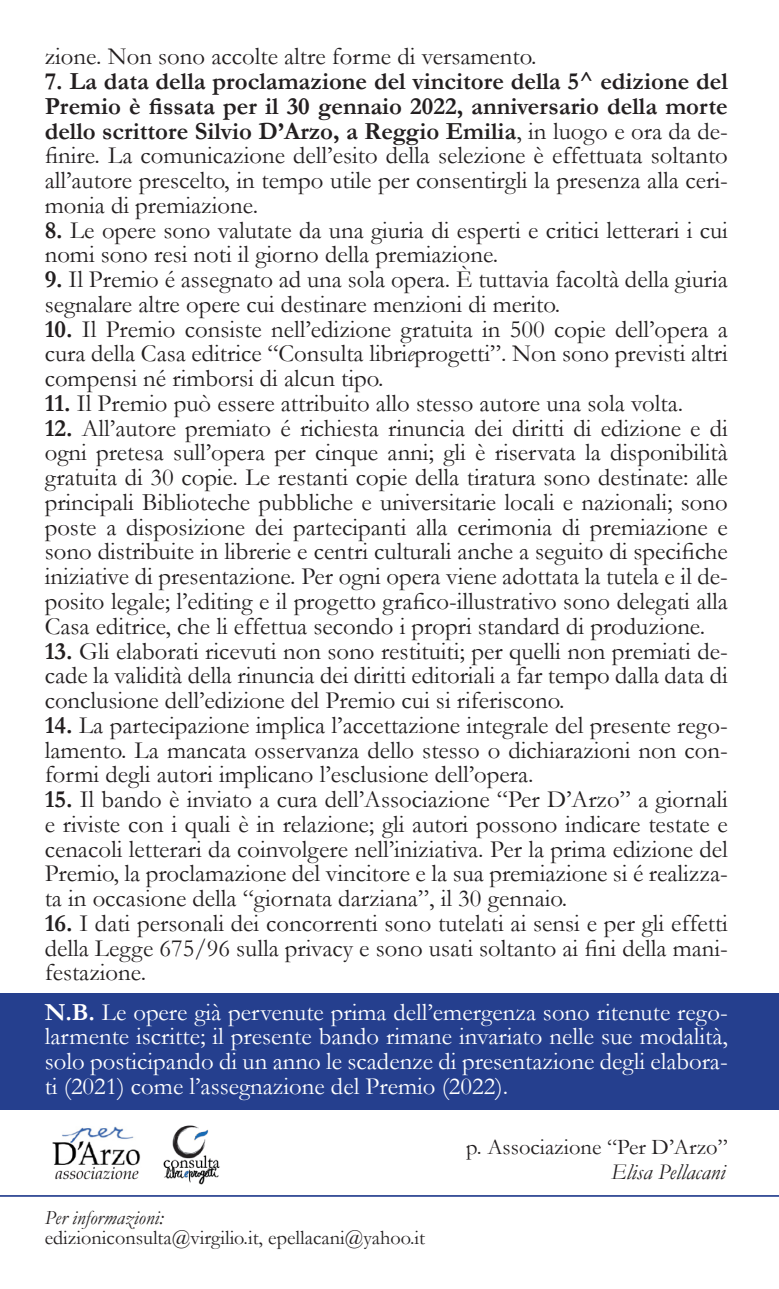
<style>
.page{position:relative;width:779px;height:1289px;background:#fff}
.page>*{position:absolute;margin:0;border:0;box-sizing:border-box;transform-origin:0 0}
.Normale{font:24.75px/24.8px "Garamond";color:#231f20;text-align:justify}
.Normale-2{font:24.75px/24.8px "Garamond";color:#fff;text-align:justify}
.Normale-3{font:22.5px "Garamond";color:#231f20}
.Normale-4{font:italic 22.5px "Garamond";color:#231f20}
.Normale-5{font:20.25px "Garamond";color:#231f20}
.Normale-6{font:italic 20.25px "Garamond";color:#231f20}
.s1{font-weight:700}
.s2{font-style:italic}
</style>
<div class="page">
<div style="left:0;top:993px;width:778px;height:117px;background:#253f8e"></div>
<img style="left:52px;top:1126px;width:89px;height:54px">
<img style="left:163px;top:1125px;width:57px;height:60px">
<hr style="left:0;top:1194px;width:778px;height:2px;background:#253f8e">
<p class="Normale" style="left:45px;top:44px;width:493px">zione. Non sono accolte altre forme di versamento.</p>
<p class="Normale" style="left:45px;top:69px;width:684px"><span class="s1">7. La data della proclamazione del vincitore della 5^ edizione del Premio è fissata per il 30 gennaio 2022, anniversario della morte dello scrittore Silvio D’Arzo, a Reggio Emilia</span>, in luogo e ora da de&shy;finire. La comunicazione dell’esito della selezione è effettuata soltanto all’autore prescelto, in tempo utile per consentirgli la presenza alla ceri&shy;monia di premiazione.</p>
<p class="Normale" style="left:45px;top:217px;width:684px"><span class="s1">8.</span> Le opere sono valutate da una giuria di esperti e critici letterari i cui nomi sono resi noti il giorno della premiazione.</p>
<p class="Normale" style="left:45px;top:267px;width:684px"><span class="s1">9.</span> Il Premio é assegnato ad una sola opera. È tuttavia facoltà della giuria segnalare altre opere cui destinare menzioni di merito.</p>
<p class="Normale" style="left:45px;top:316px;width:684px"><span class="s1">10.</span> Il Premio consiste nell’edizione gratuita in 500 copie dell’opera a cura della Casa editrice “Consulta libri<span class="s2">e</span>progetti”. Non sono previsti altri compensi né rimborsi di alcun tipo.</p>
<p class="Normale" style="left:45px;top:390px;width:639px"><span class="s1">11.</span> Il Premio può essere attribuito allo stesso autore una sola volta.</p>
<p class="Normale" style="left:45px;top:415px;width:684px"><span class="s1">12.</span> All’autore premiato é richiesta rinuncia dei diritti di edizione e di ogni pretesa sull’opera per cinque anni; gli è riservata la disponibilità gratuita di 30 copie. Le restanti copie della tiratura sono destinate: alle principali Biblioteche pubbliche e universitarie locali e nazionali; sono poste a disposizione dei partecipanti alla cerimonia di premiazione e sono distribuite in librerie e centri culturali anche a seguito di specifiche iniziative di presentazione. Per ogni opera viene adottata la tutela e il de&shy;posito legale; l’editing e il progetto grafico-illustrativo sono delegati alla Casa editrice, che li effettua secondo i propri standard di produzione.</p>
<p class="Normale" style="left:45px;top:638px;width:684px"><span class="s1">13.</span> Gli elaborati ricevuti non sono restituiti; per quelli non premiati de&shy;cade la validità della rinuncia dei diritti editoriali a far tempo dalla data di conclusione dell’edizione del Premio cui si riferiscono.</p>
<p class="Normale" style="left:45px;top:712px;width:684px"><span class="s1">14.</span> La partecipazione implica l’accettazione integrale del presente rego&shy;lamento. La mancata osservanza dello stesso o dichiarazioni non con&shy;formi degli autori implicano l’esclusione dell’opera.</p>
<p class="Normale" style="left:45px;top:786px;width:684px"><span class="s1">15.</span> Il bando è inviato a cura dell’Associazione “Per D’Arzo” a giornali e riviste con i quali è in relazione; gli autori possono indicare testate e cenacoli letterari da coinvolgere nell’iniziativa. Per la prima edizione del Premio, la proclamazione del vincitore e la sua premiazione si é realizza&shy;ta in occasione della “giornata darziana”, il 30 gennaio.</p>
<p class="Normale" style="left:45px;top:910px;width:684px"><span class="s1">16.</span> I dati personali dei concorrenti sono tutelati ai sensi e per gli effetti della Legge 675/96 sulla privacy e sono usati soltanto ai fini della mani&shy;festazione.</p>
<p class="Normale-2" style="left:45px;top:999px;width:684px"><span class="s1">N.B.</span> Le opere già pervenute prima dell’emergenza sono ritenute rego&shy;larmente iscritte; il presente bando rimane invariato nelle sue modalità, solo posticipando di un anno le scadenze di presentazione degli elabora&shy;ti (2021) come l’assegnazione del Premio (2022).</p>
<p class="Normale-6" style="left:45px;top:1204px;width:120px">Per informazioni:</p>
<p class="Normale-5" style="left:45px;top:1225px;width:381px">edizioniconsulta@virgilio.it, epellacani@yahoo.it</p>
<p class="Normale-3" style="left:466px;top:1133px;width:263px">p. Associazione “Per D’Arzo”</p>
<p class="Normale-4" style="left:610px;top:1157px;width:116px">Elisa Pellacani</p>
</div>
